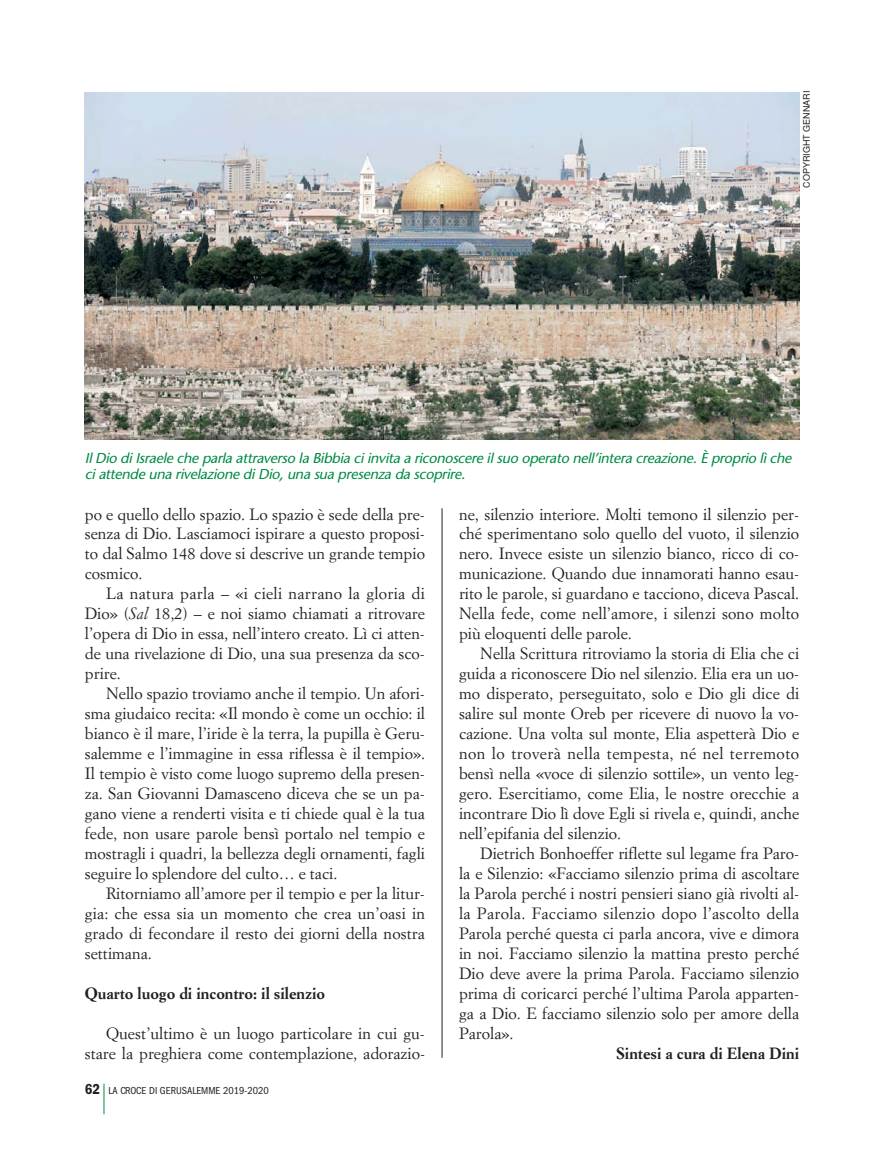
<style>
.page{position:relative;width:893px;height:1149px;background:#fff}
.page>*{position:absolute;margin:0;border:0;box-sizing:border-box;transform-origin:0 0}
.t1{font:16.05px/20px "Simoncini Garamond";color:#231f20;text-align:justify}
.t2{font:700 16.05px "Simoncini Garamond";color:#231f20}
.t3{font:italic 14.25px/15.8px "Stone Sans";color:#008b44}
.t4{font:condensed 10.5px "Franklin Gothic";color:#231f20}
.t5{font:9px "Helvetica";color:#231f20}
.s1{font-style:italic}
.s2{font-weight:600;font-size:15px}
</style>
<div class="page">
<hr style="left:104px;top:1083px;width:1px;height:30px;background:#008b44">
<hr style="left:442px;top:508px;width:1px;height:549px;background:#231f20">
<img style="left:85px;top:92px;width:714px;height:347px">
<p class="t5" style="left:803px;top:188px;width:98px;rotate:-90deg">COPYRIGHT GENNARI</p>
<p class="t3" style="left:85px;top:451px;width:711px">IlDio diIsraele che parla attraverso la Bibbia ciinvita a riconoscere ilsuo operato nell’intera creazione.È proprio lìche ciattende una rivelazione diDio,una sua presenza da scoprire.</p>
<p class="t1" style="left:85px;top:505px;width:342px">po e quello dello spazio. Lo spazio è sede della pre&shy;senza di Dio. Lasciamoci ispirare a questo proposi&shy;to dal Salmo 148 dove si descrive un grande tempio cosmico.</p>
<p class="t1" style="left:85px;top:585px;width:342px;text-indent:21px">La natura parla – «i cieli narrano la gloria di Dio» (<span class="s1">Sal</span> 18,2) – e noi siamo chiamati a ritrovare l’opera di Dio in essa, nell’intero creato. Lì ci atten&shy;de una rivelazione di Dio, una sua presenza da sco&shy;prire.</p>
<p class="t1" style="left:85px;top:684px;width:342px;text-indent:21px">Nello spazio troviamo anche il tempio. Un afori&shy;sma giudaico recita: «Il mondo è come un occhio: il bianco è il mare, l’iride è la terra, la pupilla è Geru&shy;salemme e l’immagine in essa riflessa è il tempio».<br>Il tempio è visto come luogo supremo della presen&shy;za. San Giovanni Damasceno diceva che se un pa&shy;gano viene a renderti visita e ti chiede qual è la tua fede, non usare parole bensì portalo nel tempio e mostragli i quadri, la bellezza degli ornamenti, fagli seguire lo splendore del culto… e taci.</p>
<p class="t1" style="left:85px;top:884px;width:342px;text-indent:21px">Ritorniamo all’amore per il tempio e per la litur&shy;gia: che essa sia un momento che crea un’oasi in grado di fecondare il resto dei giorni della nostra settimana.</p>
<p class="t2" style="left:85px;top:986px;width:242px">Quarto luogo di incontro: il silenzio</p>
<p class="t1" style="left:85px;top:1023px;width:342px;text-align:right">Quest’ultimo è un luogo particolare in cui gu&shy;stare la preghiera come contemplazione, adorazio-</p>
<p class="t4" style="left:85px;top:1086px;width:186px"><span class="s2">62</span> LA CROCE DI GERUSALEMME 2019-2020</p>
<p class="t1" style="left:459px;top:505px;width:342px">ne, silenzio interiore. Molti temono il silenzio per&shy;ché sperimentano solo quello del vuoto, il silenzio nero. Invece esiste un silenzio bianco, ricco di co&shy;municazione. Quando due innamorati hanno esau&shy;rito le parole, si guardano e tacciono, diceva Pascal.<br>Nella fede, come nell’amore, i silenzi sono molto più eloquenti delle parole.</p>
<p class="t1" style="left:459px;top:644px;width:342px;text-indent:21px">Nella Scrittura ritroviamo la storia di Elia che ci guida a riconoscere Dio nel silenzio. Elia era un uo&shy;mo disperato, perseguitato, solo e Dio gli dice di salire sul monte Oreb per ricevere di nuovo la vo&shy;cazione. Una volta sul monte, Elia aspetterà Dio e non lo troverà nella tempesta, né nel terremoto bensì nella «voce di silenzio sottile», un vento leg&shy;gero. Esercitiamo, come Elia, le nostre orecchie a incontrare Dio lì dove Egli si rivela e, quindi, anche nell’epifania del silenzio.</p>
<p class="t1" style="left:459px;top:844px;width:342px;text-indent:21px">Dietrich Bonhoeffer riflette sul legame fra Paro&shy;la e Silenzio: «Facciamo silenzio prima di ascoltare la Parola perché i nostri pensieri siano già rivolti al&shy;la Parola. Facciamo silenzio dopo l’ascolto della Parola perché questa ci parla ancora, vive e dimora in noi. Facciamo silenzio la mattina presto perché Dio deve avere la prima Parola. Facciamo silenzio prima di coricarci perché l’ultima Parola apparten&shy;ga a Dio. E facciamo silenzio solo per amore della Parola».</p>
<p class="t2" style="left:617px;top:1045px;width:184px">Sintesi a cura di Elena Dini</p>
</div>
